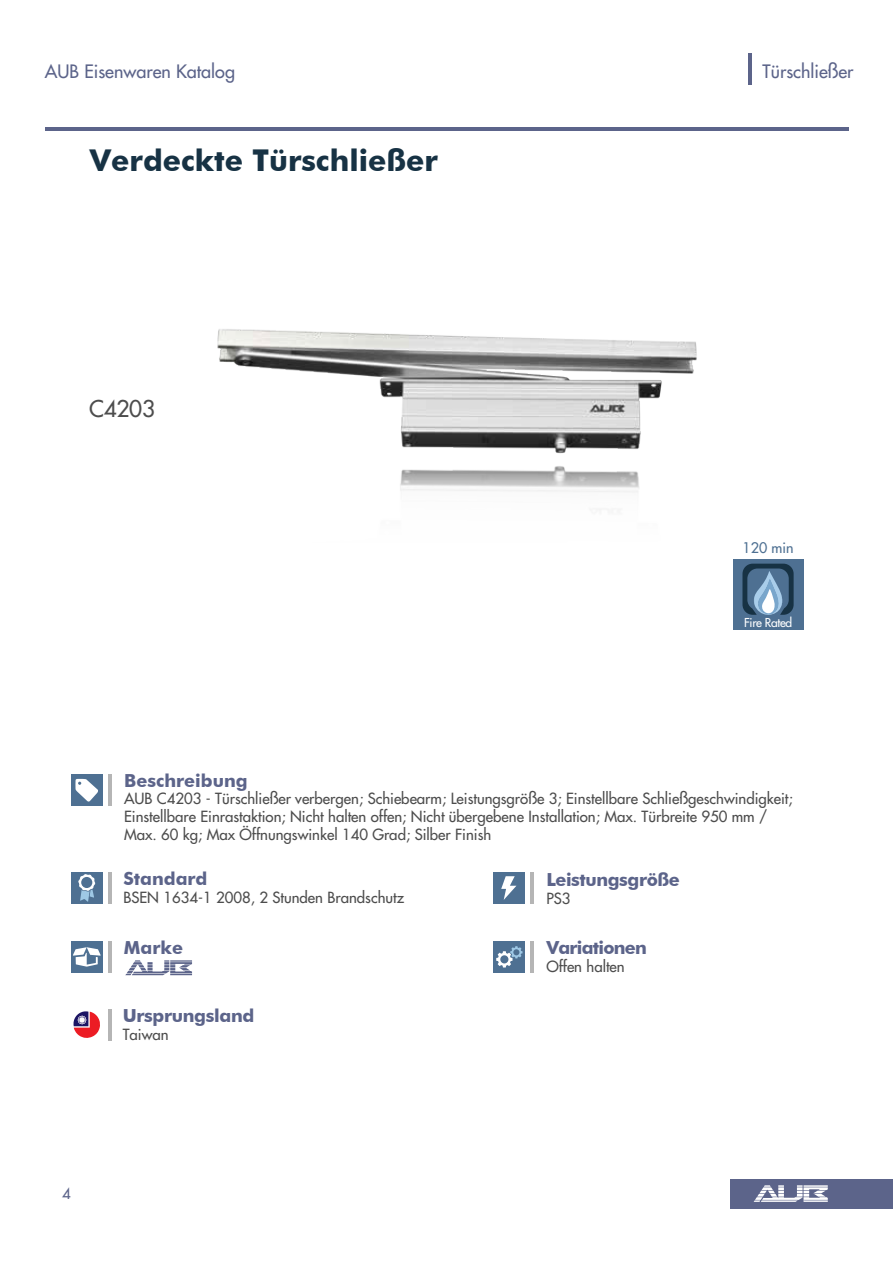
<style>
.page{position:relative;width:893px;height:1262px;background:#fff}
.page>*{position:absolute;margin:0;border:0;box-sizing:border-box;transform-origin:0 0}
.t1{font:700 30px "Futura BT";color:#173244}
.t2{font:22.5px "Futura";letter-spacing:-.01em;color:#4d4d4d}
.t3{font:18px "Futura";color:#5c648a}
.t4{font:700 18px "Futura BT";letter-spacing:-.02em;color:#5c648a}
.t5{font:700 18px "Futura BT";color:#5c648a}
.t6{font:700 18px "Futura BT";letter-spacing:-.04em;color:#5c648a}
.t7{font:15px/18px "Futura";color:#4d4d4d}
.t8{font:15px "Futura";color:#5c648a}
.t9{font:14.25px "Futura";color:#4e7092}
.t10{font:12px "Futura";letter-spacing:-.025em;color:#fff}
</style>
<div class="page">
<hr style="left:45px;top:127px;width:803px;height:3px;background:#5c648a">
<hr style="left:109px;top:1008px;width:3px;height:32px;background:#b5b5b5">
<hr style="left:109px;top:872px;width:3px;height:32px;background:#b5b5b5">
<hr style="left:531px;top:940px;width:3px;height:32px;background:#b5b5b5">
<hr style="left:531px;top:872px;width:3px;height:32px;background:#b5b5b5">
<hr style="left:109px;top:774px;width:3px;height:32px;background:#b5b5b5">
<img style="left:217px;top:329px;width:480px;height:125px">
<hr style="left:748px;top:53px;width:4px;height:32px;background:#5c648a">
<hr style="left:109px;top:941px;width:3px;height:32px;background:#b5b5b5">
<svg style="left:125px;top:960px;width:67px;height:15px"></svg>
<div style="left:71px;top:774px;width:32px;height:31px;background:#4e7092"></div>
<div style="left:71px;top:872px;width:32px;height:31px;background:#4e7092"></div>
<div style="left:493px;top:872px;width:32px;height:31px;background:#4e7092"></div>
<div style="left:493px;top:940px;width:32px;height:32px;background:#4e7092"></div>
<div style="left:71px;top:941px;width:32px;height:31px;background:#4e7092"></div>
<svg style="left:75px;top:779px;width:23px;height:22px"></svg>
<svg style="left:78px;top:874px;width:17px;height:27px"></svg>
<svg style="left:73px;top:947px;width:28px;height:19px"></svg>
<svg style="left:496px;top:946px;width:26px;height:21px"></svg>
<div style="left:730px;top:1179px;width:163px;height:30px;background:#5c648a"></div>
<svg style="left:754px;top:1185px;width:74px;height:16px"></svg>
<svg style="left:501px;top:876px;width:15px;height:23px"></svg>
<svg style="left:73px;top:1011px;width:27px;height:27px"></svg>
<div style="left:733px;top:559px;width:70px;height:71px;background:#4e7092"></div>
<svg style="left:742px;top:563px;width:52px;height:52px"></svg>
<p class="t3" style="left:45px;top:60px;width:192px">AUB Eisenwaren Katalog</p>
<p class="t3" style="left:763px;top:60px;width:92px">Türschließer</p>
<h1 class="t1" style="left:90px;top:142px;width:350px">Verdeckte Türschließer</h1>
<h2 class="t2" style="left:89px;top:395px;width:67px">C4203</h2>
<p class="t9" style="left:743px;top:538px;width:52px">120 min</p>
<p class="t10" style="left:744px;top:615px;width:49px">Fire Rated</p>
<p class="t5" style="left:124px;top:769px;width:125px">Beschreibung</p>
<p class="t7" style="left:124px;top:790px;width:670px">AUB C4203 - Türschließer verbergen; Schiebearm; Leistungsgröße 3; Einstellbare Schließgeschwindigkeit;<br>Einstellbare Einrastaktion; Nicht halten offen; Nicht übergebene Installation; Max. Türbreite 950 mm /<br>Max. 60 kg; Max Öffnungswinkel 140 Grad; Silber Finish</p>
<p class="t5" style="left:123px;top:867px;width:85px">Standard</p>
<p class="t7" style="left:123px;top:888px;width:282px">BSEN 1634-1 2008, 2 Stunden Brandschutz</p>
<p class="t4" style="left:124px;top:936px;width:61px">Marke</p>
<p class="t4" style="left:123px;top:1004px;width:133px">Ursprungsland</p>
<p class="t7" style="left:123px;top:1025px;width:47px">Taiwan</p>
<p class="t8" style="left:62px;top:1184px;width:10px">4</p>
<p class="t4" style="left:546px;top:868px;width:135px">Leistungsgröße</p>
<p class="t7" style="left:546px;top:889px;width:26px">PS3</p>
<p class="t6" style="left:546px;top:936px;width:102px">Variationen</p>
<p class="t7" style="left:546px;top:957px;width:80px">Offen halten</p>
</div>
